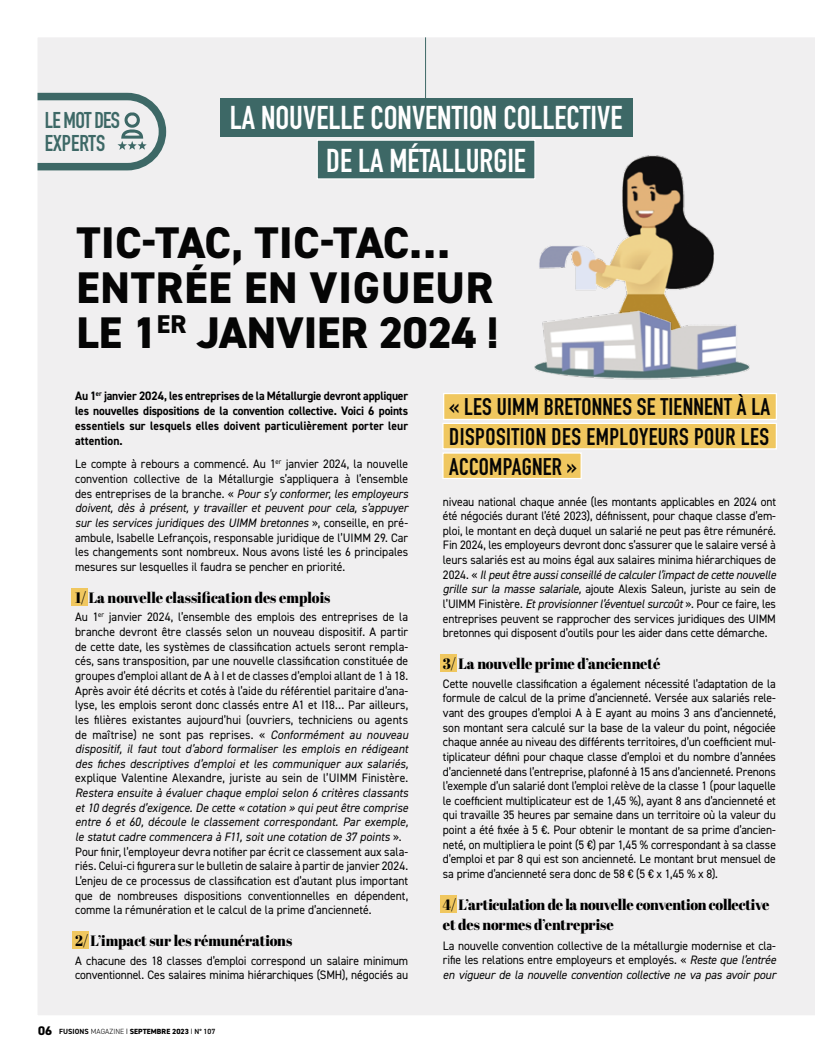
<style>
.page{position:relative;width:815px;height:1053px;background:#fff}
.page>*{position:absolute;margin:0;border:0;box-sizing:border-box;transform-origin:0 0}
.t1{font:800 44.38px/45px "DIN2014";letter-spacing:.01em;color:#050505}
.t2{font:700 32.5px/42.5px "DIN Condensed";color:#fff;text-align:center}
.t3{font:700 23.75px/29.8px "DIN Condensed";letter-spacing:.02em;color:#050505;text-align:justify}
.t4{font:700 22.5px/23px "DIN Condensed";letter-spacing:-.02em;color:#3d6866}
.t5{font:15px/20px "Abril Fatface";letter-spacing:-.01em;color:#000;scale:.95 1}
.t6{font:12.25px/14.6px "DIN2014";letter-spacing:-.005em;color:#000;text-align:justify;scale:.95 1}
.t7{font:700 12.25px/15px "DIN2014";letter-spacing:.005em;color:#000;text-align:justify;scale:.95 1}
.t8{font:800 7.5px "DIN2014";letter-spacing:.01em;color:#000}
.s1{font-style:italic}
.s2{font-size:12.5px}
.s3{font-weight:700}
.s4{font-weight:300}
.s5{font-weight:600}
</style>
<div class="page">
<div style="left:38px;top:37px;width:777px;height:978px;background:#f0eff0"></div>
<svg style="left:37px;top:89px;width:133px;height:85px"></svg>
<div style="left:220px;top:98px;width:412px;height:39px;background:#3d6866"></div>
<div style="left:317px;top:140px;width:218px;height:39px;background:#3d6866;border:1px solid #fff"></div>
<div style="left:443px;top:393px;width:334px;height:27px;background:#f0c75f;border:1px solid #fff"></div>
<div style="left:442px;top:423px;width:335px;height:26px;background:#f0c75f;border:1px solid #fff"></div>
<div style="left:442px;top:452px;width:140px;height:27px;background:#f0c75f;border:1px solid #fff"></div>
<div style="left:71px;top:588px;width:16px;height:18px;background:#f0c75f"></div>
<div style="left:72px;top:931px;width:17px;height:18px;background:#f0c75f"></div>
<img style="left:524px;top:124px;width:197px;height:241px">
<img style="left:527px;top:293px;width:231px;height:102px">
<div style="left:440px;top:654px;width:17px;height:18px;background:#f0c75f"></div>
<div style="left:440px;top:894px;width:17px;height:18px;background:#f0c75f"></div>
<h3 class="t4" style="left:45px;top:108px;width:77px">LE MOT DES<br>EXPERTS</h3>
<h2 class="t2" style="left:230px;top:96px;width:394px">LA NOUVELLE CONVENTION COLLECTIVE<br>DE LA MÉTALLURGIE</h2>
<h1 class="t1" style="left:76px;top:220px;width:424px">TIC-TAC, TIC-TAC…<br>ENTRÉE EN VIGUEUR<br>LE 1<sup>ER</sup> JANVIER 2024 !</h1>
<p class="t7" style="left:75px;top:388px;width:352px">Au 1<sup>er</sup> janvier 2024, les entreprises de la Métallurgie devront appliquer les nouvelles dispositions de la convention collective. Voici 6 points essentiels sur lesquels elles doivent particulièrement porter leur attention.</p>
<p class="t6" style="left:75px;top:456px;width:352px">Le compte à rebours a commencé. Au 1<sup>er</sup> janvier 2024, la nouvelle convention collective de la Métallurgie s’appliquera à l’ensemble des entreprises de la branche. « <span class="s1">Pour s’y conformer, les employeurs doivent, dès à présent, y travailler et peuvent pour cela, s’appuyer sur les services juridiques des UIMM bretonnes</span> », conseille, en pré&shy;ambule, Isabelle Lefrançois, responsable juridique de l’UIMM 29. Car les changements sont nombreux. Nous avons listé les 6 principales mesures sur lesquelles il faudra se pencher en priorité.</p>
<p class="t5" style="left:75px;top:587px;width:270px">1/ La nouvelle classification des emplois</p>
<p class="t6" style="left:75px;top:609px;width:352px">Au 1<sup>er</sup> janvier 2024, l’ensemble des emplois des entreprises de la branche devront être classés selon un nouveau dispositif. A partir de cette date, les systèmes de classification actuels seront rempla&shy;cés, sans transposition, par une nouvelle classification constituée de groupes d’emploi allant de A à I et de classes d’emploi allant de 1 à 18.<br>Après avoir été décrits et cotés à l’aide du référentiel paritaire d’ana&shy;lyse, les emplois seront donc classés entre A1 et I18… Par ailleurs, les filières existantes aujourd’hui (ouvriers, techniciens ou agents de maîtrise) ne sont pas reprises. « <span class="s1">Conformément au nouveau dispositif, il faut tout d’abord formaliser les emplois en rédigeant des fiches descriptives d’emploi et les communiquer aux salariés,</span></p>
<p class="t6" style="left:75px;top:770px;width:352px">explique Valentine Alexandre, juriste au sein de l’UIMM Finistère.</p>
<p class="t6" style="left:75px;top:785px;width:352px;text-align:left"><span class="s1">Restera ensuite à évaluer chaque emploi selon 6 critères classants et 10 degrés d’exigence. De cette « cotation » qui peut être comprise entre 6 et 60, découle le classement correspondant. Par exemple, le statut cadre commencera à F11, soit une cotation de 37 points</span> ».<br>Pour finir, l’employeur devra notifier par écrit ce classement aux sala&shy;riés. Celui-ci figurera sur le bulletin de salaire à partir de janvier 2024.<br>L’enjeu de ce processus de classification est d’autant plus important que de nombreuses dispositions conventionnelles en dépendent, comme la rémunération et le calcul de la prime d’ancienneté.</p>
<p class="t5" style="left:75px;top:930px;width:230px">2/ L’impact sur les rémunérations</p>
<p class="t6" style="left:75px;top:952px;width:352px">A chacune des 18 classes d’emploi correspond un salaire minimum conventionnel. Ces salaires minima hiérarchiques (SMH), négociés au</p>
<p class="t8" style="left:38px;top:1026px;width:179px"><span class="s2">06</span> <span class="s3">FUSIONS</span> <span class="s4">MAGAZINE</span> SEPTEMBRE 2023 <span class="s5">N° 107</span></p>
<h3 class="t3" style="left:449px;top:392px;width:322px">« LES UIMM BRETONNES SE TIENNENT À LA DISPOSITION DES EMPLOYEURS POUR LES ACCOMPAGNER »</h3>
<p class="t6" style="left:443px;top:493px;width:352px">niveau national chaque année (les montants applicables en 2024 ont été négociés durant l’été 2023), définissent, pour chaque classe d’em&shy;ploi, le montant en deçà duquel un salarié ne peut pas être rémunéré.<br>Fin 2024, les employeurs devront donc s’assurer que le salaire versé à leurs salariés est au moins égal aux salaires minima hiérarchiques de 2024. « <span class="s1">Il peut être aussi conseillé de calculer l’impact de cette nouvelle grille sur la masse salariale,</span> ajoute Alexis Saleun, juriste au sein de l’UIMM Finistère. <span class="s1">Et provisionner l’éventuel surcoût</span> ». Pour ce faire, les entreprises peuvent se rapprocher des services juridiques des UIMM bretonnes qui disposent d’outils pour les aider dans cette démarche.</p>
<p class="t5" style="left:443px;top:653px;width:230px">3/ La nouvelle prime d’ancienneté</p>
<p class="t6" style="left:443px;top:676px;width:352px">Cette nouvelle classification a également nécessité l’adaptation de la formule de calcul de la prime d’ancienneté. Versée aux salariés rele&shy;vant des groupes d’emploi A à E ayant au moins 3 ans d’ancienneté, son montant sera calculé sur la base de la valeur du point, négociée chaque année au niveau des différents territoires, d’un coefficient mul&shy;tiplicateur défini pour chaque classe d’emploi et du nombre d’années d’ancienneté dans l’entreprise, plafonné à 15 ans d’ancienneté. Prenons l’exemple d’un salarié dont l’emploi relève de la classe 1 (pour laquelle le coefficient multiplicateur est de 1,45 %), ayant 8 ans d’ancienneté et qui travaille 35 heures par semaine dans un territoire où la valeur du point a été fixée à 5 €. Pour obtenir le montant de sa prime d’ancien&shy;neté, on multipliera le point (5 €) par 1,45 % correspondant à sa classe d’emploi et par 8 qui est son ancienneté. Le montant brut mensuel de sa prime d’ancienneté sera donc de 58 € (5 € x 1,45 % x 8).</p>
<p class="t5" style="left:443px;top:894px;width:345px">4/ L’articulation de la nouvelle convention collective et des normes d’entreprise</p>
<p class="t6" style="left:443px;top:937px;width:352px">La nouvelle convention collective de la métallurgie modernise et cla&shy;rifie les relations entre employeurs et employés. « <span class="s1">Reste que l’entrée en vigueur de la nouvelle convention collective ne va pas avoir pour</span></p>
</div>
